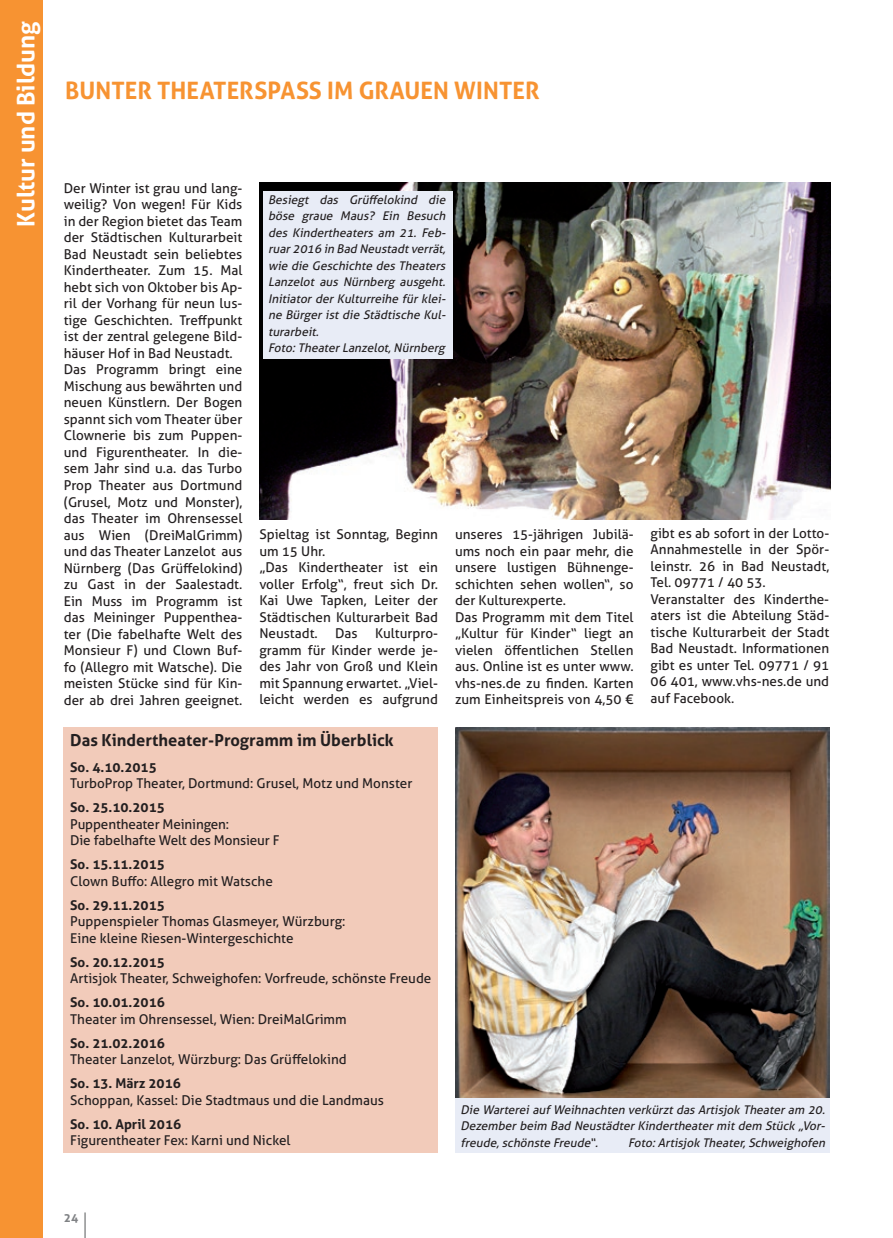
<style>
.page{position:relative;width:893px;height:1238px;background:#fff}
.page>*{position:absolute;margin:0;border:0;box-sizing:border-box;transform-origin:0 0}
.t1{font:700 24px "Aller";letter-spacing:.005em;color:#f79332}
.t2{font:700 24px "Aller";color:#fff}
.t3{font:700 16.5px "Aller";color:#231f20}
.t4{font:13.5px/16.5px "Aller";color:#231f20}
.t5{font:700 13.5px "Aller";color:#231f20}
.t6{font:italic 12px/16.5px "Aller";color:#231f20}
.t7{font:700 12px "Aller";color:#808285}
</style>
<div class="page">
<svg style="left:85px;top:1212px;width:1px;height:25px"></svg>
<div style="left:0;top:0;width:43px;height:1237px;background:#f79332"></div>
<div style="left:64px;top:727px;width:374px;height:425px;background:#f2cbba"></div>
<img style="left:259px;top:183px;width:571px;height:336px">
<img style="left:455px;top:727px;width:374px;height:371px">
<div style="left:264px;top:191px;width:189px;height:167px;background:#e8ecf6"></div>
<div style="left:455px;top:1098px;width:374px;height:54px;background:#e8ecf6"></div>
<h1 class="t2" style="left:11px;top:226px;width:207px;rotate:-90deg">Kultur und Bildung</h1>
<h1 class="t1" style="left:65px;top:76px;width:476px">Bunter TheaterspaSS im grauen Winter</h1>
<p class="t4" style="left:64px;top:180px;width:180px">Der Winter ist grau und lang&shy;weilig? Von wegen! Für Kids in der Region bietet das Team der Städtischen Kulturarbeit<br>Bad Neustadt sein beliebtes<br>Kindertheater. Zum 15. Mal hebt sich von Oktober bis Ap&shy;ril der Vorhang für neun lus&shy;tige Geschichten. Treffpunkt ist der zentral gelegene Bild&shy;häuser Hof in Bad Neustadt.<br>Das Programm bringt eine<br>Mischung aus bewährten und neuen Künstlern. Der Bogen spannt sich vom Theater über<br>Clownerie bis zum Puppen&shy;und Figurentheater. In die&shy;sem Jahr sind u.a. das Turbo<br>Prop Theater aus Dortmund (Grusel, Motz und Monster), das Theater im Ohrensessel aus Wien (DreiMalGrimm) und das Theater Lanzelot aus<br>Nürnberg (Das Grüffelokind) zu Gast in der Saalestadt.<br>Ein Muss im Programm ist das Meininger Puppenthea&shy;ter (Die fabelhafte Welt des<br>Monsieur F) und Clown Buf&shy;fo (Allegro mit Watsche). Die meisten Stücke sind für Kin&shy;der ab drei Jahren geeignet.</p>
<p class="t3" style="left:70px;top:730px;width:325px">Das Kindertheater-Programm im Überblick</p>
<p class="t5" style="left:70px;top:758px;width:88px">So. 4.10.2015</p>
<p class="t4" style="left:70px;top:775px;width:344px">TurboProp Theater, Dortmund: Grusel, Motz und Monster</p>
<p class="t5" style="left:70px;top:798px;width:96px">So. 25.10.2015</p>
<p class="t4" style="left:70px;top:815px;width:211px">Puppentheater Meiningen:<br>Die fabelhafte Welt des Monsieur F</p>
<p class="t5" style="left:70px;top:855px;width:96px">So. 15.11.2015</p>
<p class="t4" style="left:70px;top:872px;width:204px">Clown Buffo: Allegro mit Watsche</p>
<p class="t5" style="left:70px;top:896px;width:96px">So. 29.11.2015</p>
<p class="t4" style="left:70px;top:913px;width:277px">Puppenspieler Thomas Glasmeyer, Würzburg:<br>Eine kleine Riesen-Wintergeschichte</p>
<p class="t5" style="left:70px;top:953px;width:96px">So. 20.12.2015</p>
<p class="t4" style="left:70px;top:970px;width:363px">Artisjok Theater, Schweighofen: Vorfreude, schönste Freude</p>
<p class="t5" style="left:70px;top:993px;width:96px">So. 10.01.2016</p>
<p class="t4" style="left:70px;top:1010px;width:278px">Theater im Ohrensessel, Wien: DreiMalGrimm</p>
<p class="t5" style="left:70px;top:1034px;width:96px">So. 21.02.2016</p>
<p class="t4" style="left:70px;top:1051px;width:278px">Theater Lanzelot, Würzburg: Das Grüffelokind</p>
<p class="t5" style="left:70px;top:1074px;width:112px">So. 13. März 2016</p>
<p class="t4" style="left:70px;top:1091px;width:315px">Schoppan, Kassel: Die Stadtmaus und die Landmaus</p>
<p class="t5" style="left:70px;top:1115px;width:113px">So. 10. April 2016</p>
<p class="t4" style="left:70px;top:1132px;width:222px">Figurentheater Fex: Karni und Nickel</p>
<p class="t6" style="left:268px;top:191px;width:182px">Besiegt das Grüffelokind die böse graue Maus? Ein Besuch des Kindertheaters am 21. Feb&shy;ruar2016 in Bad Neustadtverrät, wie die Geschichte des Theaters<br>Lanzelot aus Nürnberg ausgeht.<br>Initiator der Kulturreihe für klei&shy;ne Bürger ist die Städtische Kul&shy;turarbeit.<br>Foto:TheaterLanzelot,Nürnberg</p>
<p class="t4" style="left:259px;top:526px;width:180px">Spieltag ist Sonntag, Beginn um 15 Uhr.<br>„Das Kindertheater ist ein voller Erfolg“, freut sich Dr.<br>Kai Uwe Tapken, Leiter der<br>Städtischen Kulturarbeit Bad<br>Neustadt.</p>
<p class="t4" style="left:259px;top:625px;width:180px;text-align:justify;text-indent:116px">Kulturpro&shy;gramm für Kinder werde je&shy;des Jahr von Groß und Klein mit Spannung erwartet. „Viel&shy;leicht werden es aufgrund</p>
<p class="t4" style="left:335px;top:625px;width:24px">Das</p>
<p class="t4" style="left:455px;top:526px;width:180px">unseres 15-jährigen Jubilä&shy;ums noch ein paar mehr, die unsere lustigen Bühnenge&shy;schichten sehen wollen“, so der Kulturexperte.<br>Das Programm mit dem Titel „Kultur für Kinder“ liegt an vielen öffentlichen Stellen aus. Online ist es unter www. vhs-nes.de zu finden. Karten zum Einheitspreis von 4,50 €</p>
<p class="t4" style="left:651px;top:524px;width:180px">gibt es ab sofort in der Lotto-<br>Annahmestelle in der Spör&shy;leinstr. 26 in Bad Neustadt,<br>Tel. 09771 / 40 53.<br>Veranstalter des Kinderthe&shy;aters ist die Abteilung Städ&shy;tische Kulturarbeit der Stadt<br>Bad Neustadt. Informationen gibt es unter Tel. 09771 / 91<br>06 401, www.vhs-nes.de und auf Facebook.</p>
<p class="t6" style="left:460px;top:1101px;width:369px;text-align:justify">Die WartereiaufWeihnachten verkürztdas Artisjok Theateram 20.<br>Dezemberbeim Bad NeustädterKindertheatermitdem Stück „Vor&shy;freude,schönste Freude“.</p>
<p class="t6" style="left:628px;top:1134px;width:201px">Foto:Artisjok Theater,Schweighofen</p>
<p class="t7" style="left:64px;top:1209px;width:16px">24</p>
</div>
